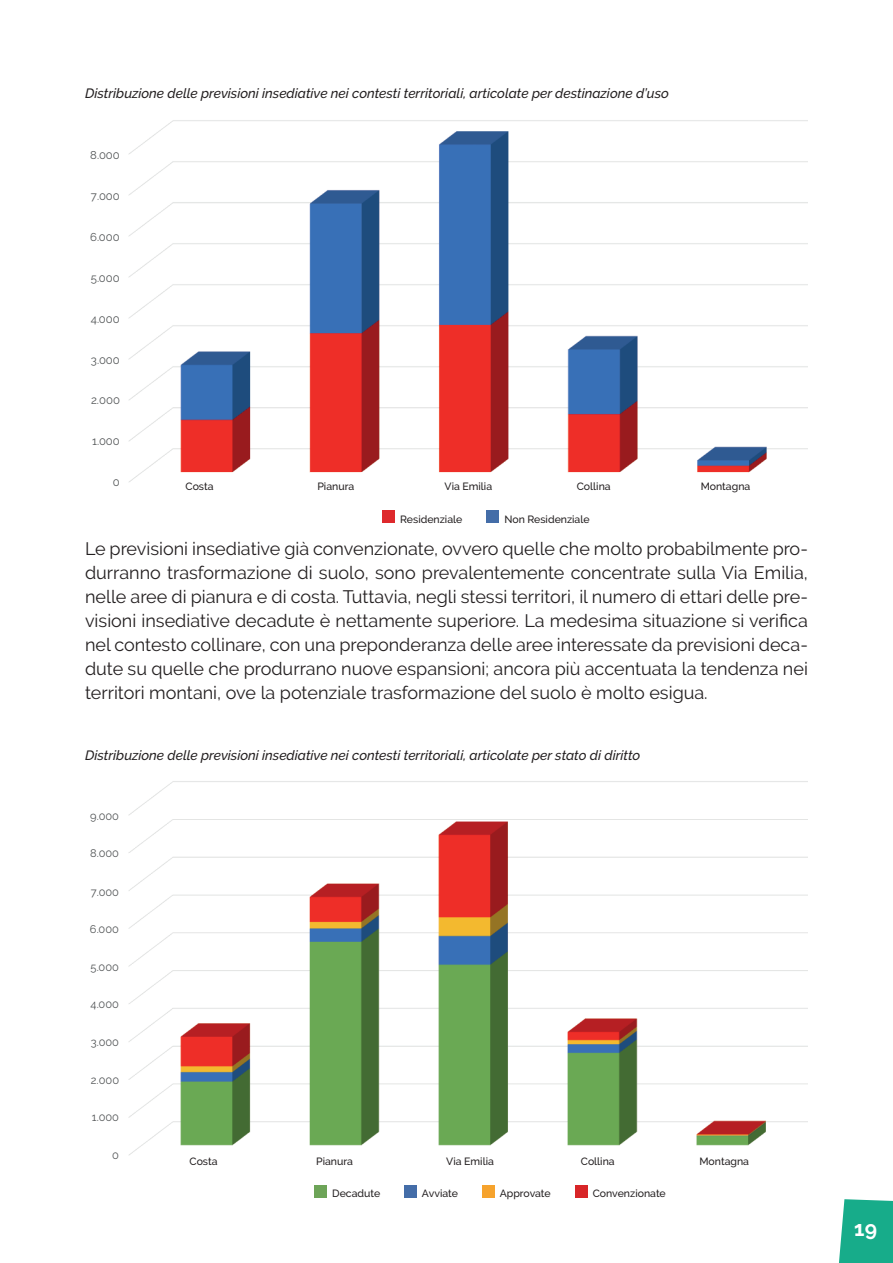
<style>
.page{position:relative;width:893px;height:1263px;background:#fff}
.page>*{position:absolute;margin:0;border:0;box-sizing:border-box;transform-origin:0 0}
.t1{font:700 21px "Raleway";color:#fff}
.t2{font:18px/24px "Raleway";color:#231f20;text-align:justify}
.t3{font:italic 500 13.5px "Raleway";color:#231f20}
.t4{font:11.4px "Raleway";color:#515455}
.t5{font:11.1px "Raleway";color:#515455}
.t6{font:500 10.5px "Raleway";color:#231f20}
.t7{font:5.7px "Calibri";letter-spacing:-.005em;color:#515455}
.t8{font:5.55px "Calibri";letter-spacing:-.005em;color:#515455}
</style>
<div class="page">
<svg style="left:839px;top:1199px;width:54px;height:64px;background:#26b191"></svg>
<img style="left:128px;top:781px;width:680px;height:374px">
<img style="left:128px;top:120px;width:680px;height:362px">
<div style="left:172px;top:480px;width:628px;height:56px;background:#fff"></div>
<div style="left:382px;top:510px;width:13px;height:12px;background:#de292c"></div>
<div style="left:486px;top:510px;width:13px;height:12px;background:#446da8"></div>
<div style="left:314px;top:1184px;width:13px;height:13px;background:#6da458"></div>
<div style="left:404px;top:1184px;width:13px;height:13px;background:#446da8"></div>
<div style="left:482px;top:1184px;width:13px;height:13px;background:#f6a32d"></div>
<div style="left:575px;top:1184px;width:12px;height:13px;background:#d82528"></div>
<p class="t3" style="left:85px;top:85px;width:585px">Distribuzione delle previsioni insediative nei contesti territoriali, articolate per destinazione d’uso</p>
<p class="t4" style="left:90px;top:148px;width:31px">8.000</p>
<p class="t4" style="left:91px;top:189px;width:30px">7.000</p>
<p class="t4" style="left:90px;top:230px;width:31px">6.000</p>
<p class="t4" style="left:91px;top:271px;width:30px">5.000</p>
<p class="t4" style="left:91px;top:312px;width:30px">4.000</p>
<p class="t4" style="left:91px;top:353px;width:30px">3.000</p>
<p class="t4" style="left:91px;top:393px;width:30px">2.000</p>
<p class="t4" style="left:92px;top:434px;width:29px">1.000</p>
<p class="t4" style="left:113px;top:475px;width:8px">0</p>
<p class="t6" style="left:185px;top:481px;width:30px">Costa</p>
<p class="t6" style="left:317px;top:481px;width:38px">Pianura</p>
<p class="t6" style="left:445px;top:481px;width:49px">Via Emilia</p>
<p class="t6" style="left:577px;top:481px;width:35px">Collina</p>
<p class="t6" style="left:701px;top:481px;width:51px">Montagna</p>
<p class="t6" style="left:400px;top:513px;width:64px">Residenziale</p>
<p class="t6" style="left:504px;top:513px;width:87px">Non Residenziale</p>
<p class="t7" style="left:188px;top:486px;width:14px">Costa</p>
<p class="t7" style="left:314px;top:486px;width:19px">Pianura</p>
<p class="t7" style="left:441px;top:486px;width:22px">ViaEmilia</p>
<p class="t7" style="left:573px;top:486px;width:17px">Collina</p>
<p class="t7" style="left:697px;top:486px;width:25px">Montagna</p>
<p class="t2" style="left:85px;top:536px;width:724px">Le previsioni insediative già convenzionate, ovvero quelle che molto probabilmente pro&shy;durranno trasformazione di suolo, sono prevalentemente concentrate sulla Via Emilia, nelle aree di pianura e di costa. Tuttavia, negli stessi territori, il numero di ettari delle pre&shy;visioni insediative decadute è nettamente superiore. La medesima situazione si verifica nel contesto collinare, con una preponderanza delle aree interessate da previsioni deca&shy;dute su quelle che produrrano nuove espansioni; ancora più accentuata la tendenza nei territori montani, ove la potenziale trasformazione del suolo è molto esigua.</p>
<p class="t3" style="left:85px;top:747px;width:557px">Distribuzione delle previsioni insediative nei contesti territoriali, articolate per stato di diritto</p>
<p class="t5" style="left:90px;top:809px;width:30px">9.000</p>
<p class="t5" style="left:90px;top:847px;width:30px">8.000</p>
<p class="t5" style="left:91px;top:885px;width:30px">7.000</p>
<p class="t5" style="left:90px;top:923px;width:30px">6.000</p>
<p class="t5" style="left:91px;top:960px;width:30px">5.000</p>
<p class="t5" style="left:91px;top:998px;width:30px">4.000</p>
<p class="t5" style="left:91px;top:1035px;width:30px">3.000</p>
<p class="t5" style="left:91px;top:1073px;width:30px">2.000</p>
<p class="t5" style="left:92px;top:1111px;width:29px">1.000</p>
<p class="t5" style="left:112px;top:1148px;width:8px">0</p>
<p class="t6" style="left:190px;top:1155px;width:30px">Costa</p>
<p class="t6" style="left:316px;top:1155px;width:38px">Pianura</p>
<p class="t6" style="left:446px;top:1155px;width:49px">Via Emilia</p>
<p class="t6" style="left:581px;top:1155px;width:35px">Collina</p>
<p class="t6" style="left:699px;top:1155px;width:51px">Montagna</p>
<p class="t6" style="left:332px;top:1187px;width:50px">Decadute</p>
<p class="t6" style="left:422px;top:1187px;width:38px">Avviate</p>
<p class="t6" style="left:500px;top:1187px;width:53px">Approvate</p>
<p class="t6" style="left:593px;top:1187px;width:75px">Convenzionate</p>
<p class="t8" style="left:187px;top:1158px;width:14px">Costa</p>
<p class="t8" style="left:314px;top:1158px;width:19px">Pianura</p>
<p class="t8" style="left:441px;top:1158px;width:22px">ViaEmilia</p>
<p class="t8" style="left:572px;top:1158px;width:16px">Collina</p>
<p class="t8" style="left:697px;top:1158px;width:24px">Montagna</p>
<p class="t1" style="left:854px;top:1216px;width:24px">19</p>
</div>
